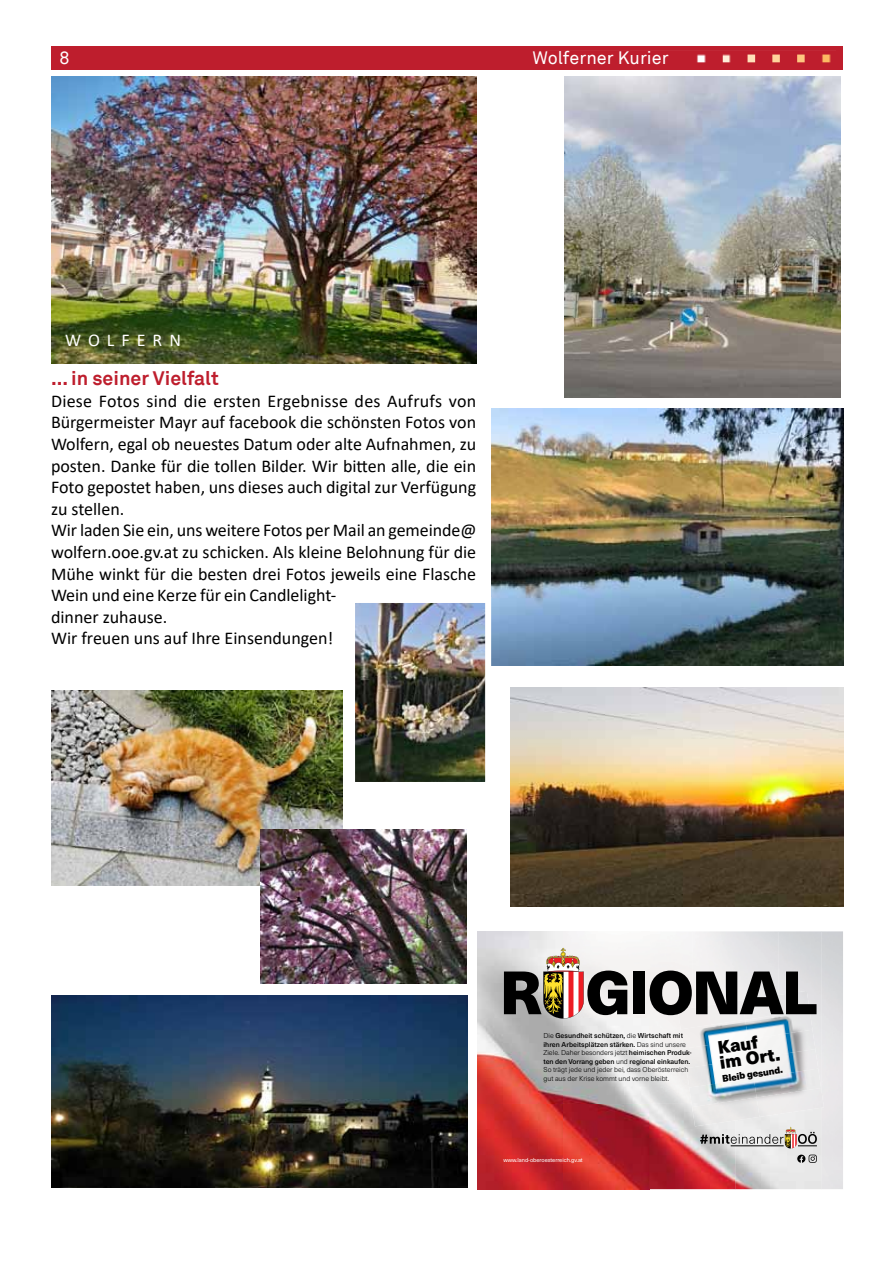
<style>
.page{position:relative;width:893px;height:1263px;background:#fff}
.page>*{position:absolute;margin:0;border:0;box-sizing:border-box;transform-origin:0 0}
.t1{font:900 60px "Neue Haas Unica W1 G";letter-spacing:-.03em;color:#000}
.t2{font:700 19.5px "Akkurat OEVP";color:#be1e2d}
.t3{font:18px/21.6px "Calibri";color:#000}
.t4{font:18px "Akkurat OEVP";color:#fff}
.t5{font:18px "Calibri";letter-spacing:.39em;color:#fff}
.t6{font:900 17.85px/14.5px "Neue Haas Unica W1 G";color:#000}
.t7{font:900 9.45px "Neue Haas Unica W1 G";color:#000}
.t8{font:300 7.05px/8.6px "Neue Haas Unica W1 G";color:#000}
.t9{font:5.7px "Neue Haas Unica W1 G";letter-spacing:-.01em;color:#fff}
.s1{font-weight:500}
</style>
<div class="page">
<img style="left:51px;top:690px;width:292px;height:195px">
<img style="left:477px;top:1103px;width:258px;height:86px">
<img style="left:735px;top:1117px;width:86px;height:72px">
<img style="left:477px;top:931px;width:215px;height:172px">
<svg style="left:797px;top:1154px;width:20px;height:9px"></svg>
<svg style="left:700px;top:1127px;width:117px;height:21px;background:#bcb8b5"></svg>
<img style="left:678px;top:1000px;width:64px;height:29px">
<img style="left:681px;top:1020px;width:64px;height:29px">
<img style="left:745px;top:1010px;width:67px;height:21px">
<img style="left:683px;top:1039px;width:62px;height:29px">
<img style="left:748px;top:1030px;width:67px;height:19px">
<img style="left:686px;top:1058px;width:65px;height:29px">
<img style="left:751px;top:1049px;width:67px;height:29px">
<img style="left:689px;top:1078px;width:65px;height:29px">
<img style="left:754px;top:1068px;width:67px;height:29px">
<img style="left:692px;top:1097px;width:67px;height:29px">
<img style="left:757px;top:1088px;width:67px;height:29px">
<svg style="left:543px;top:948px;width:41px;height:70px"></svg>
<img style="left:51px;top:77px;width:425px;height:287px">
<img style="left:564px;top:77px;width:276px;height:320px">
<img style="left:51px;top:995px;width:417px;height:192px">
<img style="left:510px;top:687px;width:333px;height:219px">
<img style="left:491px;top:408px;width:352px;height:257px">
<img style="left:261px;top:829px;width:206px;height:155px">
<img style="left:356px;top:604px;width:128px;height:177px">
<div style="left:349px;top:597px;width:142px;height:191px;border:6px solid #fff"></div>
<div style="left:51px;top:47px;width:791px;height:23px;background:#be1e2d"></div>
<img style="left:696px;top:54px;width:135px;height:9px">
<p class="t4" style="left:60px;top:47px;width:12px">8</p>
<p class="t4" style="left:533px;top:47px;width:138px">Wolferner Kurier</p>
<p class="t5" style="left:65px;top:327px;width:117px">WOLFERN</p>
<p class="t2" style="left:51px;top:366px;width:169px">... in seiner Vielfalt</p>
<p class="t3" style="left:51px;top:389px;width:427px">Diese Fotos sind die ersten Ergebnisse des Aufrufs von Bürgermeister Mayr auf facebook die schönsten Fotos von Wolfern, egal ob neuestes Datum oder alte Aufnahmen, zu posten. Danke für die tollen Bilder. Wir bitten alle, die ein Foto gepostet haben, uns dieses auch digital zur Verfügung zu stellen.<br>Wir laden Sie ein, uns weitere Fotos per Mail an gemeinde@ wolfern.ooe.gv.at zu schicken. Als kleine Belohnung für die Mühe winkt für die besten drei Fotos jeweils eine Flasche Wein und eine Kerze für ein Candlelight-<br>dinner zuhause.<br>Wir freuen uns auf Ihre Einsendungen!</p>
<h1 class="t1" style="left:500px;top:945px;width:319px">R GIONAL</h1>
<p class="t8" style="left:543px;top:1031px;width:150px">Die <span class="s1">Gesundheit schützen,</span> die <span class="s1">Wirtschaft mit ihren Arbeitsplätzen stärken.</span> Das sind unsere Ziele. Daher besonders jetzt <span class="s1">heimischen Produk&shy;ten den Vorrang geben</span> und <span class="s1">regional einkaufen.<br></span>So trägt jede und jeder bei, dass Oberösterreich gut aus der Krise kommt und vorne bleibt.</p>
<p class="t6" style="left:717px;top:1039px;width:63px;rotate:-8deg">Kauf im Ort.</p>
<p class="t7" style="left:721px;top:1071px;width:63px;rotate:-8deg">Bleib gesund.</p>
<p class="t9" style="left:503px;top:1156px;width:81px">www.land-oberoesterreich.gv.at</p>
</div>
